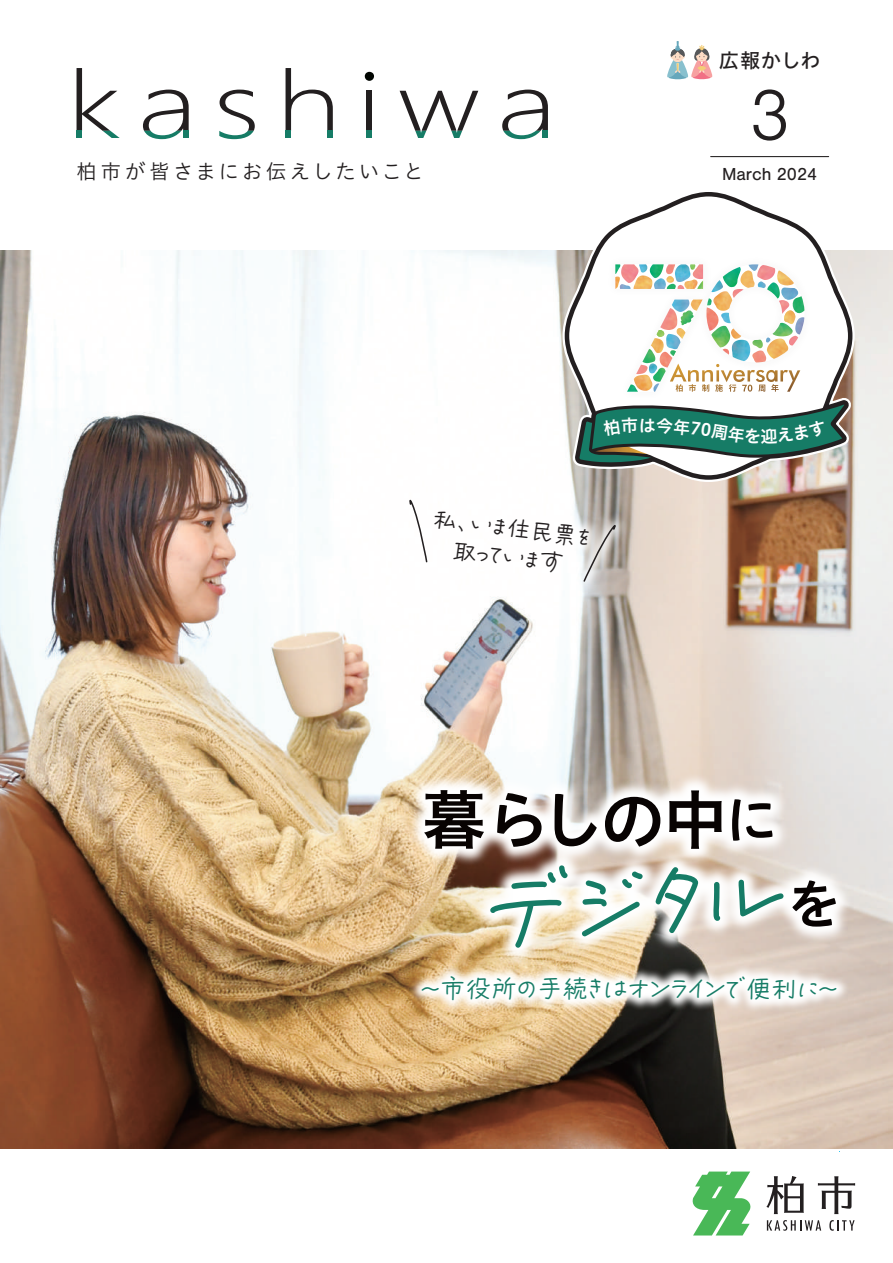
<style>
.page{position:relative;width:893px;height:1263px;background:#fff}
.page>*{position:absolute;margin:0;border:0;box-sizing:border-box;transform-origin:0 0}
.t1{font:90.3px "VDL Pen Letter Medium";color:#167c66}
.t2{font:300 74.4px "Nimbus San";color:#231f20}
.t3{font:64.35px "Hiragino UD Sans Std N W6";letter-spacing:-.04em;color:#080302}
.t4{font:52.65px "Hiragino UD Sans Std N W6";color:#080302}
.t5{font:25.5px "VDL Pen Letter Medium";letter-spacing:-.11em;color:#167c66}
.t6{font:23.4px/28.7px "VDL Pen Letter Medium";color:#231f20}
.t7{font:20.25px "Hiragino UD Sans Std N W3";letter-spacing:.155em;color:#231f20}
.t8{font:20.25px "Hiragino UD Sans Std N W5";letter-spacing:.01em;color:#231f20}
.t9{font:18px "Nimbus San";color:#231f20}
.t10{font:16.95px "Hiragino UD Sans Std N W6";color:#fff}
.s1{font-size:52.65px}
</style>
<div class="page">
<img style="left:0;top:251px;width:893px;height:897px">
<svg style="left:829px;top:1220px;width:26px;height:11px"></svg>
<svg style="left:767px;top:1220px;width:54px;height:11px"></svg>
<svg style="left:766px;top:1176px;width:38px;height:38px"></svg>
<svg style="left:818px;top:1176px;width:37px;height:38px"></svg>
<svg style="left:692px;top:1171px;width:59px;height:64px"></svg>
<hr style="left:711px;top:156px;width:118px;height:1px;background:#231f20">
<div style="left:367px;top:91px;width:5px;height:40px;background:#231f20"></div>
<svg style="left:77px;top:68px;width:43px;height:70px"></svg>
<svg style="left:143px;top:90px;width:46px;height:49px"></svg>
<svg style="left:219px;top:90px;width:36px;height:49px"></svg>
<svg style="left:286px;top:68px;width:47px;height:70px"></svg>
<div style="left:327px;top:131px;width:6px;height:7px;background:#167c66"></div>
<svg style="left:367px;top:131px;width:5px;height:7px"></svg>
<svg style="left:400px;top:91px;width:78px;height:47px"></svg>
<svg style="left:502px;top:90px;width:46px;height:49px"></svg>
<svg style="left:365px;top:72px;width:9px;height:9px"></svg>
<svg style="left:548px;top:250px;width:316px;height:239px"></svg>
<svg style="left:560px;top:192px;width:297px;height:292px"></svg>
<svg style="left:579px;top:475px;width:82px;height:297px"></svg>
<svg style="left:569px;top:196px;width:279px;height:279px"></svg>
<svg style="left:667px;top:41px;width:46px;height:39px"></svg>
<svg style="left:409px;top:965px;width:440px;height:48px"></svg>
<svg style="left:407px;top:772px;width:446px;height:193px"></svg>
<div style="left:396px;top:487px;width:233px;height:108px;background:#fff"></div>
<svg style="left:409px;top:499px;width:19px;height:64px"></svg>
<svg style="left:583px;top:520px;width:36px;height:62px"></svg>
<svg style="left:572px;top:258px;width:280px;height:211px"></svg>
<p class="t8" style="left:719px;top:45px;width:103px">広報かしわ</p>
<p class="t7" style="left:77px;top:156px;width:349px">柏市が皆さまにお伝えしたいこと</p>
<h2 class="t2" style="left:749px;top:76px;width:43px">3</h2>
<p class="t9" style="left:722px;top:164px;width:97px">March 2024</p>
<p class="t6" style="left:459px;top:506px;width:113px;text-indent:-23px;rotate:7deg">私、<br>取っています</p>
<p class="t6" style="left:471px;top:508px;width:128px;rotate:7deg">いま住民票を</p>
<p class="t10" style="left:639px;top:412px;width:19px">は</p>
<h3 class="t3" style="left:422px;top:770px;width:358px">暮らしの中<span class="s1">に</span></h3>
<h1 class="t1" style="left:478px;top:849px;width:308px;rotate:-4deg">デジタル</h1>
<h3 class="t4" style="left:788px;top:864px;width:54px">を</h3>
<p class="t5" style="left:418px;top:971px;width:405px">～市役所の手続きはオンラインで便利に</p>
<p class="t5" style="left:815px;top:971px;width:27px">~</p>
</div>
